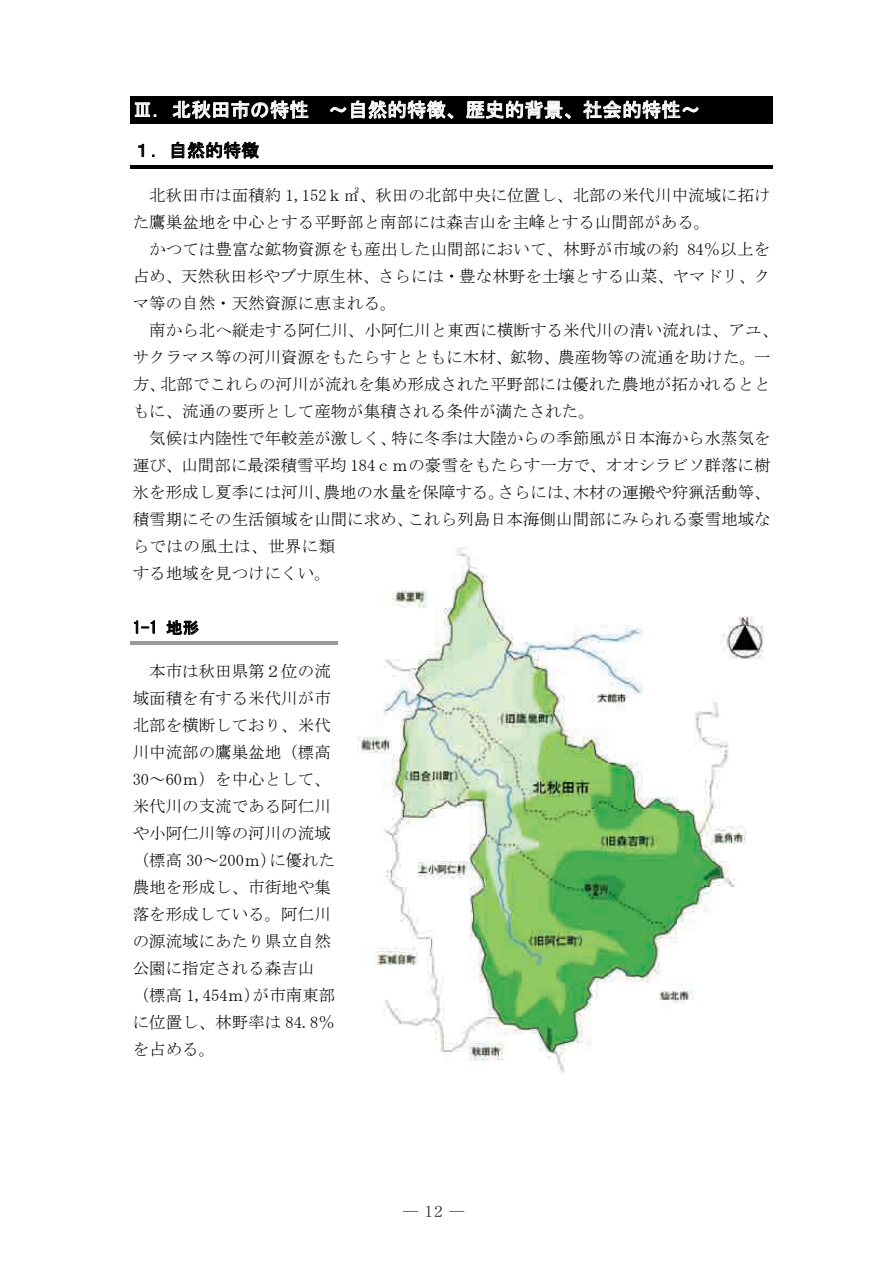
<style>
.page{position:relative;width:893px;height:1263px;background:#fff}
.page>*{position:absolute;margin:0;border:0;box-sizing:border-box;transform-origin:0 0}
.t1{font:19.5px "MS Gothic";color:#fff}
.t2{font:18px "MS Gothic";letter-spacing:.005em;color:#000}
.t3{font:16.5px/27px "MS Mincho";color:#000}
.t4{font:16.5px "MS Mincho";letter-spacing:.025em;color:#000}
.t5{font:16.5px "MS Gothic";color:#000}
.t6{font:15px "DFHS Mincho R Pro 5 W3";color:#231f20}
</style>
<div class="page">
<img style="left:358px;top:548px;width:406px;height:525px">
<div style="left:130px;top:96px;width:643px;height:27px;background:#000"></div>
<svg style="left:135px;top:102px;width:21px;height:15px"></svg>
<svg style="left:173px;top:100px;width:135px;height:19px"></svg>
<svg style="left:330px;top:100px;width:124px;height:24px"></svg>
<svg style="left:466px;top:100px;width:105px;height:24px"></svg>
<svg style="left:583px;top:100px;width:116px;height:24px"></svg>
<svg style="left:138px;top:144px;width:6px;height:13px"></svg>
<svg style="left:172px;top:142px;width:87px;height:27px"></svg>
<hr style="left:130px;top:165px;width:643px;height:3px;background:#000">
<svg style="left:134px;top:620px;width:21px;height:14px"></svg>
<svg style="left:166px;top:620px;width:32px;height:15px"></svg>
<hr style="left:130px;top:641px;width:208px;height:3px;background:#9a9a9a">
<p class="t1" style="left:133px;top:100px;width:569px">Ⅲ．北秋田市の特性 ～自然的特徴、歴史的背景、社会的特性～</p>
<p class="t2" style="left:133px;top:141px;width:128px">１．自然的特徴</p>
<p class="t3" style="left:149px;top:182px;width:623px">北秋田市は面積約 1,152ｋ㎡、秋田の北部中央に位置し、北部の米代川中流域に拓け</p>
<p class="t3" style="left:133px;top:209px;width:579px">た鷹巣盆地を中心とする平野部と南部には森吉山を主峰とする山間部がある。</p>
<p class="t3" style="left:149px;top:236px;width:622px">かつては豊富な鉱物資源をも産出した山間部において、林野が市域の約 84％以上を</p>
<p class="t3" style="left:133px;top:263px;width:639px">占め、天然秋田杉やブナ原生林、さらには・豊な林野を土壌とする山菜、ヤマドリ、ク</p>
<p class="t3" style="left:133px;top:290px;width:266px">マ等の自然・天然資源に恵まれる。</p>
<p class="t3" style="left:149px;top:317px;width:631px">南から北へ縦走する阿仁川、小阿仁川と東西に横断する米代川の清い流れは、アユ、</p>
<p class="t3" style="left:133px;top:344px;width:639px">サクラマス等の河川資源をもたらすとともに木材、鉱物、農産物等の流通を助けた。一</p>
<p class="t3" style="left:133px;top:371px;width:639px">方、北部でこれらの河川が流れを集め形成された平野部には優れた農地が拓かれるとと</p>
<p class="t3" style="left:133px;top:398px;width:464px">もに、流通の要所として産物が集積される条件が満たされた。</p>
<p class="t3" style="left:149px;top:425px;width:623px">気候は内陸性で年較差が激しく、特に冬季は大陸からの季節風が日本海から水蒸気を</p>
<p class="t3" style="left:133px;top:452px;width:639px">運び、山間部に最深積雪平均 184ｃｍの豪雪をもたらす一方で、オオシラビソ群落に樹</p>
<p class="t3" style="left:133px;top:479px;width:639px">氷を形成し夏季には河川、農地の水量を保障する。さらには、木材の運搬や狩猟活動等、</p>
<p class="t3" style="left:133px;top:506px;width:639px">積雪期にその生活領域を山間に求め、これら列島日本海側山間部にみられる豪雪地域な</p>
<p class="t4" style="left:133px;top:538px;width:204px">らではの風土は、世界に類</p>
<p class="t3" style="left:133px;top:560px;width:200px">する地域を見つけにくい。</p>
<p class="t5" style="left:133px;top:619px;width:68px">1-1 地形</p>
<p class="t3" style="left:133px;top:658px;width:204px;text-indent:17px">本市は秋田県第２位の流域面積を有する米代川が市北部を横断しており、米代川中流部の鷹巣盆地（標高<br>30～60ｍ）を中心として、米代川の支流である阿仁川や小阿仁川等の河川の流域（標高 30～200ｍ）に優れた農地を形成し、市街地や集落を形成している。阿仁川の源流域にあたり県立自然公園に指定される森吉山<br>（標高 1,454ｍ）が市南東部に位置し、林野率は 84.8％を占める。</p>
<p class="t6" style="left:403px;top:1200px;width:63px">―12―</p>
</div>
